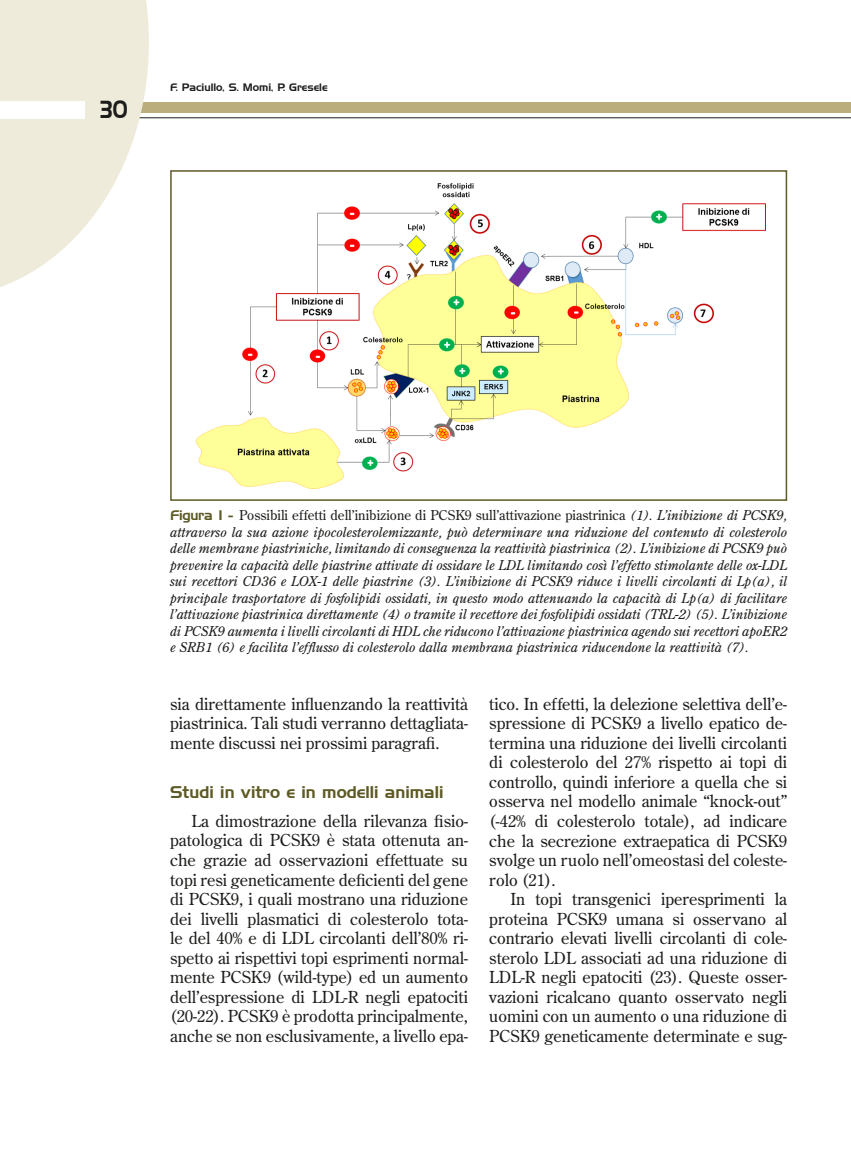
<style>
.page{position:relative;width:851px;height:1149px;background:#fff}
.page>*{position:absolute;margin:0;border:0;box-sizing:border-box;transform-origin:0 0}
.t1{font:24px "Handel Gothic BT";color:#1d1d1b;scale:.8 1}
.t2{font:16.5px/19.5px "Century Old Style Std";color:#1d1d1b;text-align:justify}
.t3{font:16.5px "Handel Gothic BT";color:#5e5a25}
.t4{font:italic 13.5px/16.5px "Century Old Style Std";color:#1d1d1b;text-align:justify}
.t5{font:10.5px "Handel Gothic BT";color:#1d1d1b}
.s1{font-family:"Handel Gothic BT";font-style:normal;color:#5e5a25}
.s2{font-style:normal}
</style>
<div class="page">
<hr style="left:0;top:117px;width:850px;height:1px;background:#1d1d1b">
<div style="left:0;top:102px;width:850px;height:11px;background:#bbae7c"></div>
<svg style="left:0;top:0;width:149px;height:287px;fill:#eeebdb"></svg>
<div style="left:0;top:101px;width:85px;height:17px;background:#fff"></div>
<div style="left:170px;top:170px;width:617px;height:330px;background:#fff;border:2px solid #5e5a25"></div>
<img style="left:195px;top:183px;width:571px;height:306px">
<h1 class="t1" style="left:101px;top:95px;width:35px">30</h1>
<p class="t5" style="left:170px;top:81px;width:159px">F. Paciullo, S. Momi, P. Gresele</p>
<p class="t4" style="left:170px;top:507px;width:618px"><span class="s1">Figura 1 -</span> <span class="s2">Possibili effetti dell’inibizione di PCSK9 sull’attivazione piastrinica</span> (1). L’inibizione di PCSK9, attraverso la sua azione ipocolesterolemizzante, può determinare una riduzione del contenuto di colesterolo delle membrane piastriniche, limitando di conseguenza la reattività piastrinica (2). L’inibizione di PCSK9 può prevenire la capacità delle piastrine attivate di ossidare le LDL limitando così l’effetto stimolante delle ox-LDL sui recettori CD36 e LOX-1 delle piastrine (3). L’inibizione di PCSK9 riduce i livelli circolanti di Lp(a), il principale trasportatore di fosfolipidi ossidati, in questo modo attenuando la capacità di Lp(a) di facilitare l’attivazione piastrinica direttamente (4) o tramite il recettore dei fosfolipidi ossidati (TRL-2) (5). L’inibizione di PCSK9 aumenta i livelli circolanti di HDL che riducono l’attivazione piastrinica agendo sui recettori apoER2 e SRB1 (6) e facilita l’efflusso di colesterolo dalla membrana piastrinica riducendone la reattività (7).</p>
<p class="t2" style="left:170px;top:693px;width:299px">sia direttamente influenzando la reattività piastrinica. Tali studi verranno dettagliata&shy;mente discussi nei prossimi paragrafi.</p>
<p class="t3" style="left:170px;top:781px;width:275px">Studi in vitro e in modelli animali</p>
<p class="t2" style="left:170px;top:810px;width:299px;text-indent:21px">La dimostrazione della rilevanza fisio&shy;patologica di PCSK9 è stata ottenuta an&shy;che grazie ad osservazioni effettuate su topi resi geneticamente deficienti del gene di PCSK9, i quali mostrano una riduzione dei livelli plasmatici di colesterolo tota&shy;le del 40% e di LDL circolanti dell’80% ri&shy;spetto ai rispettivi topi esprimenti normal&shy;mente PCSK9 (wild-type) ed un aumento dell’espressione di LDL-R negli epatociti (20-22). PCSK9 è prodotta principalmente, anche se non esclusivamente, a livello epa-</p>
<p class="t2" style="left:489px;top:693px;width:299px">tico. In effetti, la delezione selettiva dell’e&shy;spressione di PCSK9 a livello epatico de&shy;termina una riduzione dei livelli circolanti di colesterolo del 27% rispetto ai topi di controllo, quindi inferiore a quella che si osserva nel modello animale “knock-out” (-42% di colesterolo totale), ad indicare che la secrezione extraepatica di PCSK9 svolge un ruolo nell’omeostasi del coleste&shy;rolo (21).</p>
<p class="t2" style="left:489px;top:888px;width:299px;text-indent:21px">In topi transgenici iperesprimenti la proteina PCSK9 umana si osservano al contrario elevati livelli circolanti di cole&shy;sterolo LDL associati ad una riduzione di LDL-R negli epatociti (23). Queste osser&shy;vazioni ricalcano quanto osservato negli uomini con un aumento o una riduzione di PCSK9 geneticamente determinate e sug-</p>
</div>
